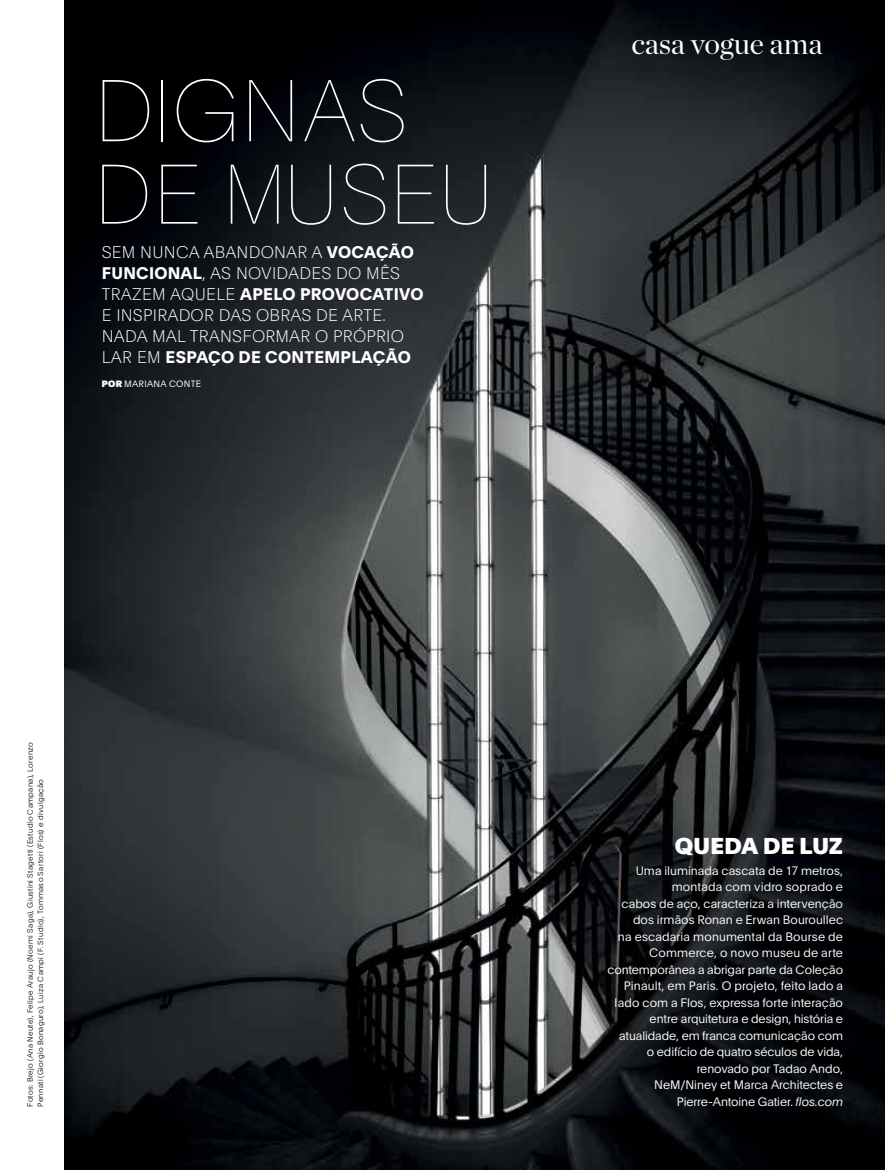
<style>
.page{position:relative;width:885px;height:1170px;background:#fff}
.page>*{position:absolute;margin:0;border:0;box-sizing:border-box;transform-origin:0 0}
.t1{font:100 85.5px "Plain";color:#fff}
.t2{font:100 82.35px "Plain";letter-spacing:-.005em;color:#fff}
.t3{font:30px "Chronicle Display";color:#fff}
.t4{font:800 22.5px "Plain";letter-spacing:.01em;color:#fff}
.t5{font:200 16.5px/21px "Plain";letter-spacing:.015em;color:#fff}
.t6{font:300 12px/16.5px "Plain";color:#fff;text-align:right}
.t7{font:300 9px "Plain";letter-spacing:.035em;color:#fff}
.t8{font:100 7.5px/10.5px "Plain";letter-spacing:.04em;color:#000}
.s1{font-weight:700}
.s2{font-weight:900}
.s3{font-style:italic}
</style>
<div class="page">
<img style="left:64px;top:0;width:820px;height:1169px">
<h1 class="t1" style="left:93px;top:49px;width:316px">DIGNAS</h1>
<h2 class="t2" style="left:93px;top:135px;width:402px">DE MUSEU</h2>
<h3 class="t5" style="left:102px;top:241px;width:323px">SEM NUNCA ABANDONAR A <span class="s1">VOCAÇÃO<br>FUNCIONAL</span>, AS NOVIDADES DO MÊS<br>TRAZEM AQUELE <span class="s1">APELO PROVOCATIVO<br></span>E INSPIRADOR DAS OBRAS DE ARTE.<br>NADA MAL TRANSFORMAR O PRÓPRIO<br>LAR EM <span class="s1">ESPAÇO DE CONTEMPLAÇÃO</span></h3>
<p class="t7" style="left:102px;top:377px;width:101px"><span class="s2">POR</span> MARIANA CONTE</p>
<h3 class="t3" style="left:631px;top:20px;width:193px">casa vogue ama</h3>
<p class="t8" style="left:24px;top:1106px;width:366px;rotate:-90deg">Fotos: Brejo (Ana Neute), Felipe Araujo (Noemi Saga), Giustini Stagetti (Estudio Campana), Lorenzo<br>Pennati (Giorgio Bonaguro), Luiza Campi (F. Studio), Tommaso Sartori (Flos) e divulgação</p>
<h3 class="t4" style="left:675px;top:829px;width:169px">QUEDA DE LUZ</h3>
<p class="t6" style="left:607px;top:861px;width:237px">Uma iluminada cascata de 17 metros, montada com vidro soprado e<br>cabos de aço, caracteriza a intervenção dos irmãos Ronan e Erwan Bouroullec<br>na escadaria monumental da Bourse de Commerce, o novo museu de arte contemporânea a abrigar parte da Coleção Pinault, em Paris. O projeto, feito lado a lado com a Flos, expressa forte interação entre arquitetura e design, história e atualidade, em franca comunicação com<br>o edifício de quatro séculos de vida, renovado por Tadao Ando,<br>NeM/Niney et Marca Architectes e Pierre-Antoine Gatier. <span class="s3">flos.com</span></p>
</div>
